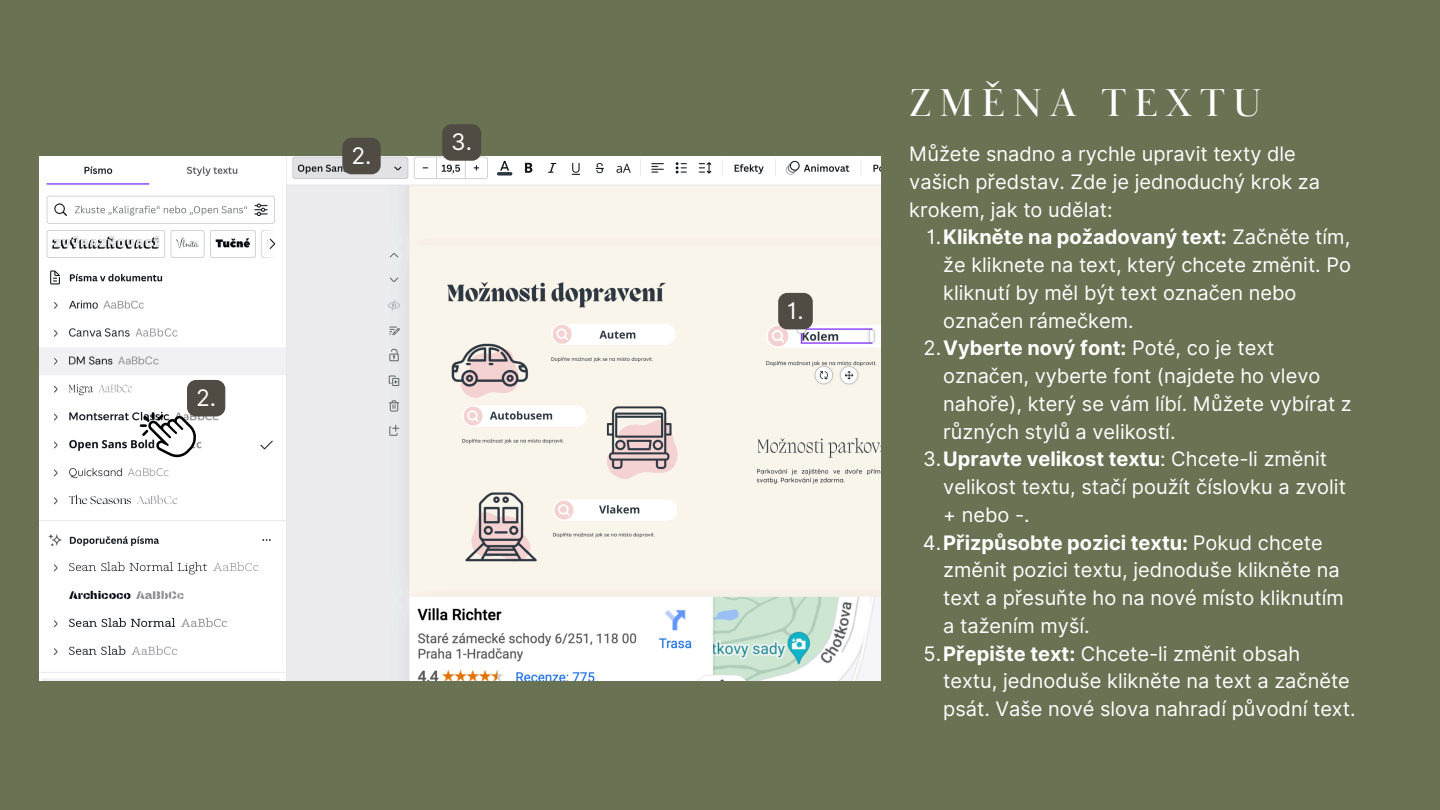
<style>
.page{position:relative;width:1440px;height:810px;background:#697252}
.page>*{position:absolute;margin:0;border:0;box-sizing:border-box;transform-origin:0 0}
.t1{font:40px "Baskerville Display PT";letter-spacing:.2em;color:#fff}
.t2{font:22.8px "Inter";color:#fff}
.t3{font:20px/27.8px "Inter";color:#fff}
.s1{font-weight:700}
</style>
<div class="page">
<img style="left:39px;top:156px;width:842px;height:525px">
<svg style="left:140px;top:412px;width:56px;height:45px;background:#b8b8b9"></svg>
<div style="left:778px;top:293px;width:35px;height:36px;background:#504c44;border-radius:9px"></div>
<div style="left:342px;top:138px;width:39px;height:36px;background:#504c44;border-radius:9px"></div>
<div style="left:442px;top:124px;width:39px;height:37px;background:#504c44;border-radius:9px"></div>
<div style="left:187px;top:380px;width:38px;height:36px;background:#504c44;border-radius:9px"></div>
<p class="t2" style="left:196px;top:384px;width:22px">2.</p>
<p class="t2" style="left:351px;top:142px;width:22px">2.</p>
<p class="t2" style="left:451px;top:128px;width:22px">3.</p>
<p class="t2" style="left:787px;top:297px;width:18px">1.</p>
<p class="t1" style="left:909px;top:79px;width:354px">ZMĚNA TEXTU</p>
<h2 class="t3" style="left:909px;top:140px;width:412px">Můžete snadno a rychle upravit texty dle vašich představ. Zde je jednoduchý krok za krokem, jak to udělat:</h2>
<p class="t3" style="left:943px;top:223px;width:409px;text-indent:-16px">1.<span class="s1">Klikněte na požadovaný text:</span> Začněte tím, že kliknete na text, který chcete změnit. Po kliknutí by měl být text označen nebo označen rámečkem.</p>
<h2 class="t3" style="left:943px;top:334px;width:410px;text-indent:-20px">2.<span class="s1">Vyberte nový font:</span> Poté, co je text označen, vyberte font (najdete ho vlevo nahoře), který se vám líbí. Můžete vybírat z různých stylů a velikostí.</h2>
<h2 class="t3" style="left:943px;top:445px;width:404px;text-indent:-20px">3.<span class="s1">Upravte velikost textu</span>: Chcete-li změnit velikost textu, stačí použít číslovku a zvolit + nebo -.</h2>
<p class="t3" style="left:943px;top:528px;width:402px;text-indent:-20px">4.<span class="s1">Přizpůsobte pozici textu:</span> Pokud chcete změnit pozici textu, jednoduše klikněte na text a přesuňte ho na nové místo kliknutím a tažením myší.</p>
<h1 class="t3" style="left:943px;top:639px;width:414px;text-indent:-20px">5.<span class="s1">Přepište text:</span> Chcete-li změnit obsah textu, jednoduše klikněte na text a začněte psát. Vaše nové slova nahradí původní text.</h1>
</div>
